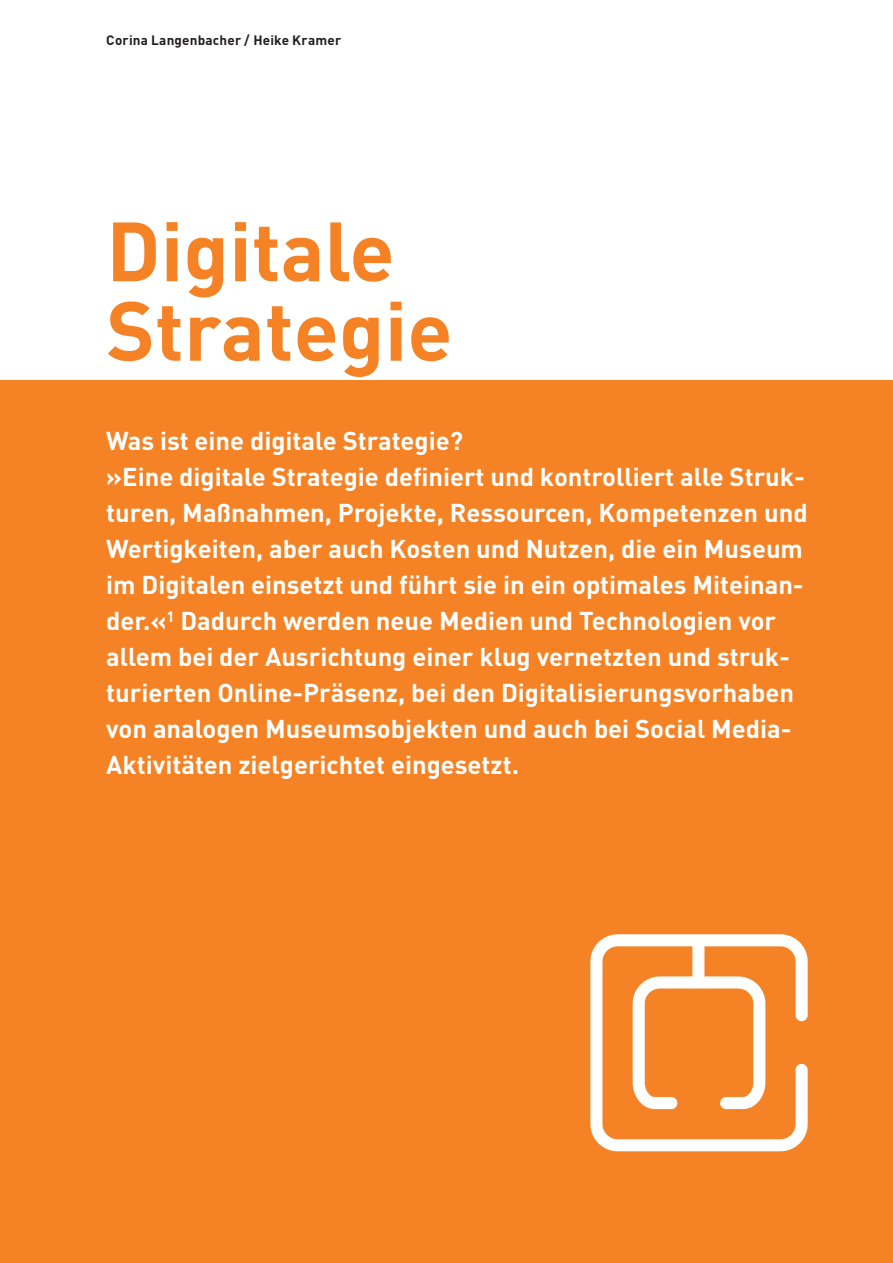
<style>
.page{position:relative;width:893px;height:1263px;background:#fff}
.page>*{position:absolute;margin:0;border:0;box-sizing:border-box;transform-origin:0 0}
.t1{font:700 82.5px/79.5px "DIN";color:#f58224}
.t2{font:700 25.5px/36px "DIN";color:#fff}
.t3{font:700 13.5px "DIN";letter-spacing:.01em;color:#231f20}
</style>
<div class="page">
<div style="left:0;top:381px;width:893px;height:882px;background:#f58224"></div>
<img style="left:590px;top:934px;width:218px;height:218px">
<p class="t3" style="left:106px;top:32px;width:236px">Corina Langenbacher / Heike Kramer</p>
<h1 class="t1" style="left:106px;top:208px;width:348px">Digitale<br>Strategie</h1>
<p class="t2" style="left:106px;top:422px;width:703px">Was ist eine digitale Strategie?<br>»Eine digitale Strategie definiert und kontrolliert alle Struk&shy;turen, Maßnahmen, Projekte, Ressourcen, Kompetenzen und Wertigkeiten, aber auch Kosten und Nutzen, die ein Museum im Digitalen einsetzt und führt sie in ein optimales Miteinan&shy;der.«<sup>1</sup> Dadurch werden neue Medien und Technologien vor allem bei der Ausrichtung einer klug vernetzten und struk&shy;turierten Online-Präsenz, bei den Digitalisierungsvorhaben von analogen Museumsobjekten und auch bei Social Media-Aktivitäten zielgerichtet eingesetzt.</p>
</div>
